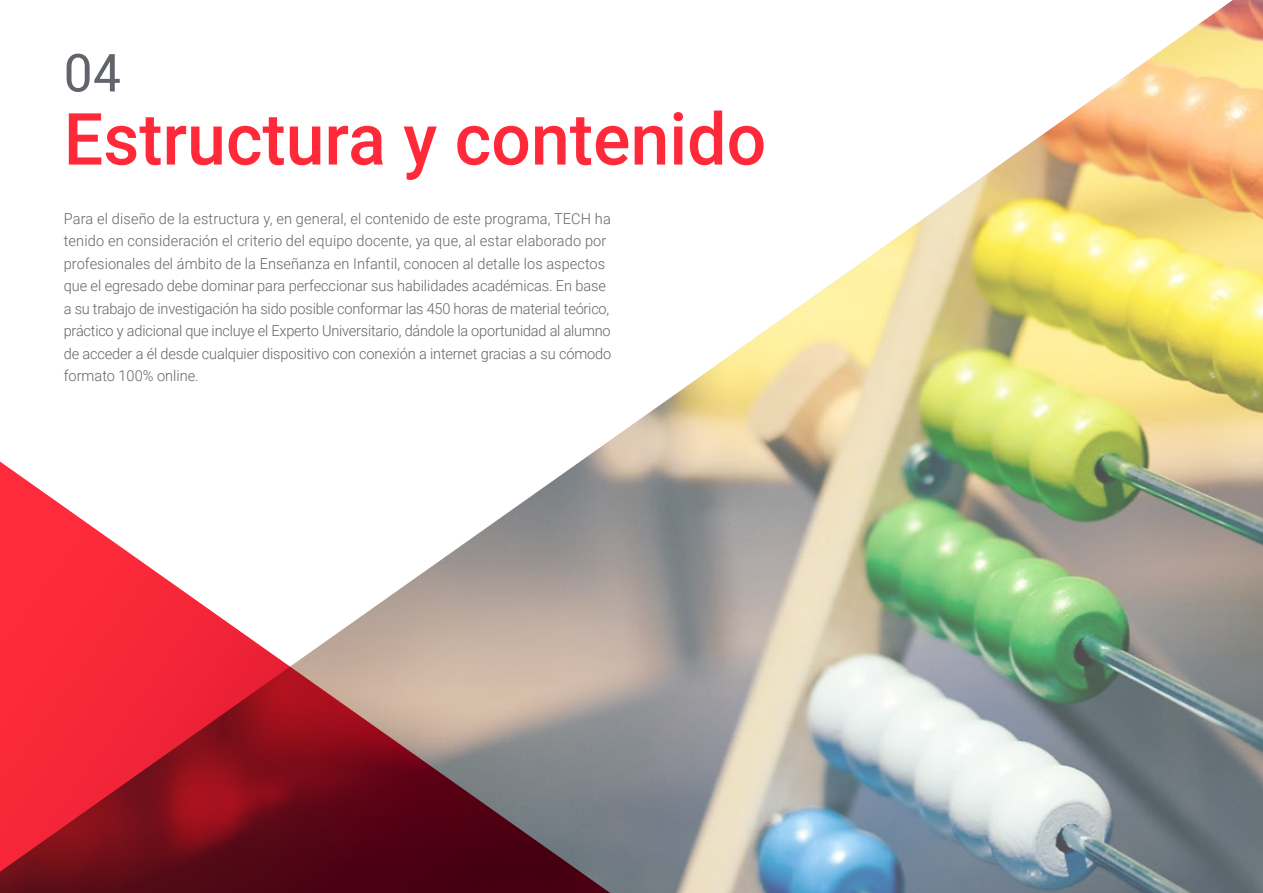
<style>
.page{position:relative;width:1263px;height:893px;background:#fff}
.page>*{position:absolute;margin:0;border:0;box-sizing:border-box;transform-origin:0 0}
.t1{font:500 72px "Roboto";color:#ff293a}
.t2{font:52.5px "Roboto";color:#61646a}
.t3{font:300 15px/22.5px "Roboto";letter-spacing:-.005em;color:#61646a}
</style>
<div class="page">
<img style="left:602px;top:0;width:661px;height:893px">
<svg style="left:0;top:446px;width:640px;height:447px"></svg>
<h2 class="t2" style="left:64px;top:36px;width:59px">04</h2>
<h1 class="t1" style="left:64px;top:89px;width:704px">Estructura y contenido</h1>
<p class="t3" style="left:64px;top:207px;width:549px">Para el diseño de la estructura y, en general, el contenido de este programa, TECH ha tenido en consideración el criterio del equipo docente, ya que, al estar elaborado por profesionales del ámbito de la Enseñanza en Infantil, conocen al detalle los aspectos que el egresado debe dominar para perfeccionar sus habilidades académicas. En base a su trabajo de investigación ha sido posible conformar las 450 horas de material teórico, práctico y adicional que incluye el Experto Universitario, dándole la oportunidad al alumno de acceder a él desde cualquier dispositivo con conexión a internet gracias a su cómodo formato 100% online.</p>
</div>
